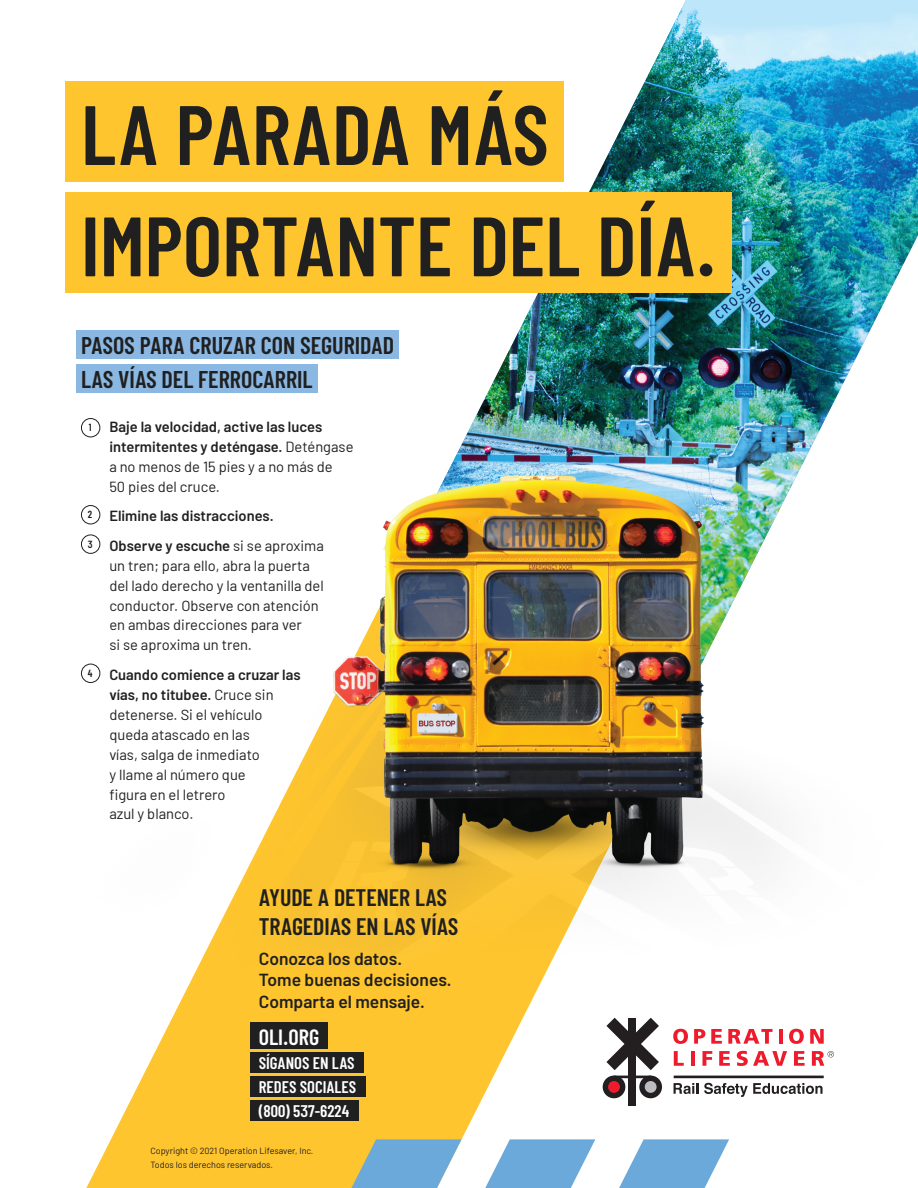
<style>
.page{position:relative;width:918px;height:1188px;background:#fff}
.page>*{position:absolute;margin:0;border:0;box-sizing:border-box;transform-origin:0 0}
.t1{font:600 84px/111.3px "Barlow Condensed";color:#202020}
.t2{font:600 24.15px/33.6px "Barlow Condensed";color:#202020}
.t3{font:600 23.85px/28.7px "Barlow Condensed";color:#202020}
.t4{font:600 22.05px "Barlow Condensed";color:#fff}
.t5{font:600 17.4px/21.5px "Barlow";color:#202020}
.t6{font:600 16.8px/24.2px "Barlow Condensed";color:#fff;text-align:justify}
.t7{font:14.7px/20px "Barlow";color:#202020}
.t8{font:600 14.7px/20px "Barlow";color:#202020}
.t9{font:9px/13.5px "Barlow";color:#231f20}
.s1{font-family:"Barlow Condensed";font-size:10.35px}
.s2{font-weight:400}
.s3{font-weight:600}
</style>
<div class="page">
<svg style="left:86px;top:663px;width:665px;height:525px;fill:#fec52e"></svg>
<img style="left:453px;top:0;width:465px;height:462px">
<img style="left:92px;top:462px;width:720px;height:609px">
<div style="left:65px;top:81px;width:499px;height:101px;background:#fec52e"></div>
<div style="left:65px;top:192px;width:667px;height:101px;background:#fec52e"></div>
<svg style="left:673px;top:1029px;width:15px;height:15px"></svg>
<svg style="left:694px;top:1029px;width:11px;height:15px"></svg>
<svg style="left:711px;top:1029px;width:11px;height:15px"></svg>
<svg style="left:728px;top:1029px;width:45px;height:15px"></svg>
<hr style="left:779px;top:1029px;width:3px;height:15px;background:#ee1b2c">
<svg style="left:789px;top:1029px;width:15px;height:15px"></svg>
<svg style="left:810px;top:1029px;width:14px;height:15px"></svg>
<svg style="left:674px;top:1051px;width:10px;height:15px"></svg>
<hr style="left:691px;top:1051px;width:4px;height:15px;background:#ee1b2c">
<svg style="left:702px;top:1051px;width:10px;height:15px"></svg>
<svg style="left:719px;top:1051px;width:11px;height:15px"></svg>
<svg style="left:737px;top:1051px;width:50px;height:15px"></svg>
<svg style="left:794px;top:1051px;width:11px;height:15px"></svg>
<hr style="left:674px;top:1076px;width:150px;height:2px;background:#231f20">
<svg style="left:812px;top:1051px;width:22px;height:15px"></svg>
<svg style="left:606px;top:1018px;width:53px;height:52px"></svg>
<div style="left:629px;top:1018px;width:7px;height:88px;background:#231f20"></div>
<hr style="left:614px;top:1076px;width:37px;height:2px;background:#231f20">
<div style="left:639px;top:1076px;width:23px;height:22px;background:#231f20;border-radius:50%"></div>
<svg style="left:603px;top:1076px;width:22px;height:22px"></svg>
<div style="left:645px;top:1081px;width:12px;height:12px;background:#bcbdc0;border-radius:50%"></div>
<svg style="left:674px;top:1083px;width:24px;height:11px"></svg>
<svg style="left:704px;top:1083px;width:119px;height:14px"></svg>
<svg style="left:351px;top:1139px;width:111px;height:49px;background:#8eb6c9"></svg>
<svg style="left:485px;top:1139px;width:110px;height:49px"></svg>
<svg style="left:619px;top:1139px;width:110px;height:49px"></svg>
<div style="left:81px;top:418px;width:19px;height:19px;border:1px solid #202020;border-radius:50%"></div>
<div style="left:81px;top:505px;width:19px;height:19px;border:1px solid #202020;border-radius:50%"></div>
<div style="left:81px;top:534px;width:19px;height:20px;border:1px solid #202020;border-radius:50%"></div>
<div style="left:81px;top:664px;width:19px;height:19px;border:1px solid #202020;border-radius:50%"></div>
<div style="left:76px;top:330px;width:323px;height:29px;background:#8bb8e2"></div>
<div style="left:76px;top:364px;width:241px;height:29px;background:#8bb8e2"></div>
<div style="left:250px;top:1023px;width:78px;height:26px;background:#202020"></div>
<div style="left:250px;top:1052px;width:113px;height:20px;background:#202020"></div>
<div style="left:250px;top:1076px;width:115px;height:20px;background:#202020"></div>
<div style="left:250px;top:1100px;width:108px;height:20px;background:#202020"></div>
<h1 class="t1" style="left:81px;top:77px;width:637px">LA PARADA MÁS<br>IMPORTANTE DEL DÍA.</h1>
<h2 class="t2" style="left:81px;top:328px;width:315px">PASOS PARA CRUZAR CON SEGURIDAD<br>LAS VÍAS DEL FERROCARRIL</h2>
<p class="t8" style="left:109px;top:416px;width:246px;text-indent:-21px"><span class="s1">1</span> Baje la velocidad, active las luces intermitentes y deténgase. <span class="s2">Deténgase a no menos de 15 pies y a no más de<br>50 pies del cruce.</span></p>
<p class="t8" style="left:88px;top:500px;width:238px;line-height:29.4px"><sup>2</sup> Elimine las distracciones.<br><sup>3</sup> Observe y escuche <span class="s2">si se aproxima</span></p>
<p class="t7" style="left:109px;top:554px;width:216px">un tren; para ello, abra la puerta del lado derecho y la ventanilla del conductor. Observe con atención en ambas direcciones para ver<br>si se aproxima un tren.</p>
<p class="t7" style="left:109px;top:663px;width:193px;text-indent:-22px"><sup>4</sup> <span class="s3">Cuando comience a cruzar las vías, no titubee.</span> Cruce sin detenerse. Si el vehículo queda atascado en las<br>vías, salga de inmediato<br>y llame al número que<br>figura en el letrero<br>azul y blanco.</p>
<h3 class="t3" style="left:259px;top:882px;width:201px">AYUDE A DETENER LAS<br>TRAGEDIAS EN LAS VÍAS</h3>
<p class="t5" style="left:259px;top:946px;width:194px">Conozca los datos.<br>Tome buenas decisiones.<br>Comparta el mensaje.</p>
<h3 class="t4" style="left:259px;top:1023px;width:62px">OLI.ORG</h3>
<p class="t6" style="left:259px;top:1050px;width:99px">SÍGANOS EN LAS REDES SOCIALES (800) 537-6224</p>
<p class="t9" style="left:150px;top:1144px;width:165px">Copyright © 2021 Operation Lifesaver, Inc.<br>Todos los derechos reservados.</p>
</div>
